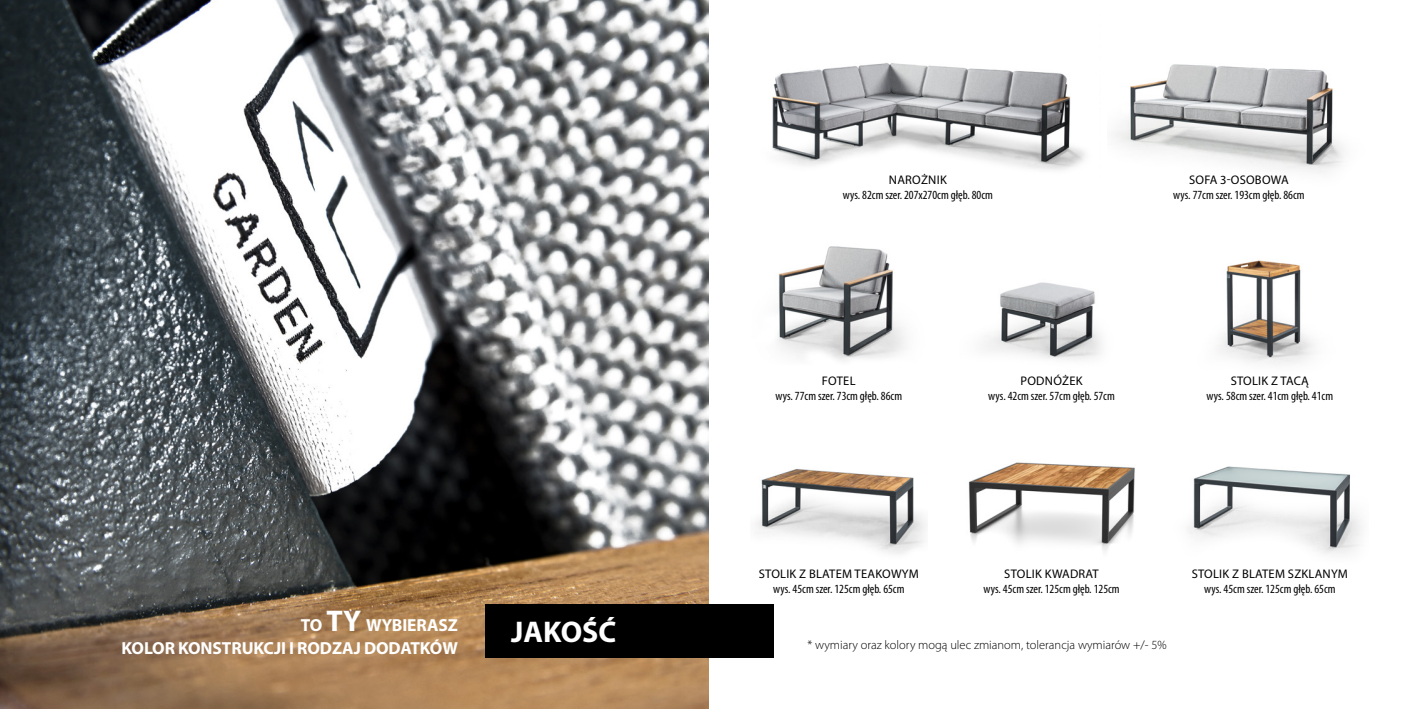
<style>
.page{position:relative;width:1418px;height:709px;background:#fff}
.page>*{position:absolute;margin:0;border:0;box-sizing:border-box;transform-origin:0 0}
.t1{font:700 30px "Myriad Pro";color:#fff}
.t2{font:700 17.5px "Myriad Pro";letter-spacing:-.005em;color:#fff}
.t3{font:condensed 12.5px "Myriad Pro";color:#000}
.t4{font:12.5px "Myriad Pro";letter-spacing:.02em;color:#000}
.t5{font:300 12.5px "Myriad Pro";color:#000}
.s1{font-size:30px}
</style>
<div class="page">
<img style="left:0;top:0;width:709px;height:709px">
<img style="left:772px;top:63px;width:313px;height:107px">
<img style="left:756px;top:469px;width:170px;height:85px">
<img style="left:778px;top:246px;width:127px;height:115px">
<img style="left:983px;top:282px;width:119px;height:78px">
<img style="left:1219px;top:260px;width:95px;height:104px">
<img style="left:1114px;top:64px;width:229px;height:108px">
<div style="left:484px;top:604px;width:289px;height:54px;background:#000"></div>
<img style="left:1188px;top:466px;width:174px;height:88px">
<img style="left:968px;top:462px;width:167px;height:89px">
<p class="t4" style="left:888px;top:172px;width:9px">NARO</p>
<p class="t4" style="left:921px;top:172px;width:15px">ŻNIK</p>
<p class="t3" style="left:842px;top:188px;width:152px">wys. 82cm szer. 207x270cm głęb. 80cm</p>
<p class="t4" style="left:1189px;top:172px;width:101px">SOFA 3-OSOBOWA</p>
<p class="t3" style="left:1173px;top:188px;width:133px">wys. 77cm szer. 193cm głęb. 86cm</p>
<p class="t4" style="left:822px;top:373px;width:14px">FOTEL</p>
<p class="t3" style="left:775px;top:388px;width:128px">wys. 77cm szer. 73cm głęb. 86cm</p>
<p class="t4" style="left:1020px;top:373px;width:64px">PODNÓŻEK</p>
<p class="t3" style="left:988px;top:388px;width:128px">wys. 42cm szer. 57cm głęb. 57cm</p>
<p class="t4" style="left:758px;top:566px;width:14px">STOLIK</p>
<p class="t4" style="left:799px;top:566px;width:121px">Z BLATEM TEAKOWYM</p>
<p class="t3" style="left:773px;top:581px;width:133px">wys. 45cm szer. 125cm głęb. 65cm</p>
<p class="t4" style="left:1004px;top:566px;width:14px">STOLIK</p>
<p class="t4" style="left:1044px;top:566px;width:55px">KWADRAT</p>
<p class="t3" style="left:983px;top:581px;width:138px">wys. 45cm szer. 125cm głęb. 125cm</p>
<p class="t4" style="left:1230px;top:373px;width:14px">STOLIK</p>
<p class="t4" style="left:1271px;top:373px;width:39px">ZTACĄ</p>
<p class="t3" style="left:1206px;top:388px;width:128px">wys. 58cm szer. 41cm głęb. 41cm</p>
<p class="t4" style="left:1191px;top:566px;width:14px">STOLIK</p>
<p class="t4" style="left:1232px;top:566px;width:117px">Z BLATEM SZKLANYM</p>
<p class="t3" style="left:1204px;top:581px;width:133px">wys. 45cm szer. 125cm głęb. 65cm</p>
<h2 class="t2" style="left:301px;top:613px;width:158px">TO <span class="s1">TY</span> WYBIERASZ</h2>
<h1 class="t1" style="left:511px;top:612px;width:106px">JAKOŚĆ</h1>
<h2 class="t2" style="left:121px;top:636px;width:12px">KOLOR</h2>
<h2 class="t2" style="left:178px;top:636px;width:56px">KONSTRUK</h2>
<h2 class="t2" style="left:264px;top:636px;width:196px">CJI I RO DZAJ DODATKÓW</h2>
<p class="t5" style="left:807px;top:637px;width:360px">* wymiary oraz kolory mogą ulec zmianom, tolerancja wymiarów +/- 5%</p>
</div>
